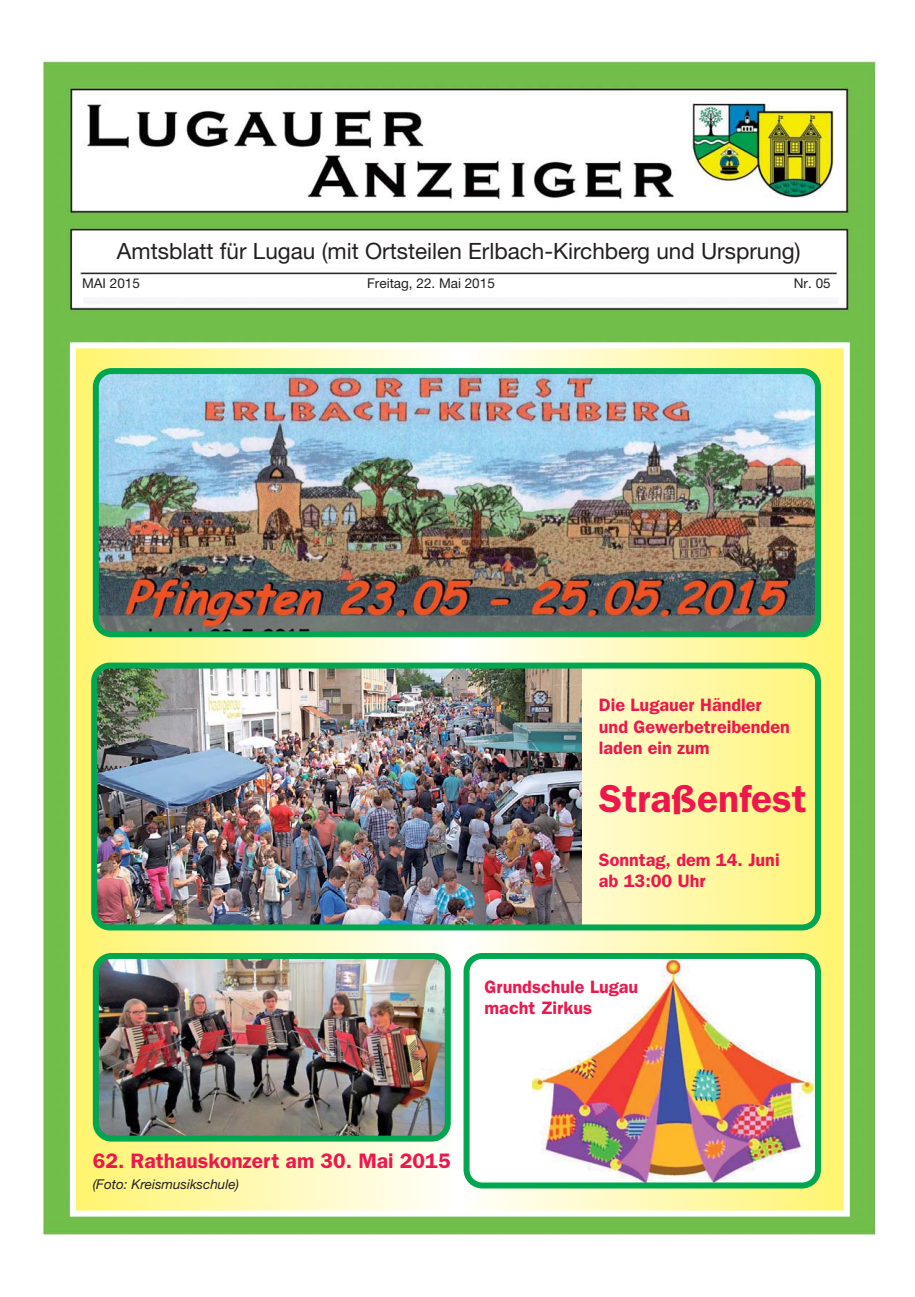
<style>
.page{position:relative;width:915px;height:1297px;background:#fff}
.page>*{position:absolute;margin:0;border:0;box-sizing:border-box;transform-origin:0 0}
.t1{font:600 39px "Franklin Gothic";color:#ed174c}
.t2{font:22.5px "Helvetica Neue";color:#231f20}
.t3{font:600 21px "Franklin Gothic";color:#ed174c}
.t4{font:600 18px/21.6px "Franklin Gothic";color:#ed174c}
.t5{font:13.5px "Helvetica Neue";color:#231f20}
.t6{font:italic 13.5px "Helvetica Neue";color:#231f20}
</style>
<div class="page">
<img style="left:42px;top:60px;width:835px;height:1176px">
<div style="left:82px;top:279px;width:757px;height:18px;background:#fff"></div>
<div style="left:444px;top:347px;width:30px;height:865px;background:#fffef8"></div>
<svg style="left:449px;top:637px;width:21px;height:491px"></svg>
<div style="left:451px;top:347px;width:17px;height:865px;background:#fffffb"></div>
<div style="left:457px;top:347px;width:5px;height:865px;background:#fff"></div>
<div style="left:70px;top:342px;width:779px;height:874px;border:6px solid #fff"></div>
<img style="left:93px;top:368px;width:727px;height:269px">
<img style="left:91px;top:662px;width:729px;height:268px">
<img style="left:93px;top:953px;width:357px;height:189px">
<img style="left:463px;top:953px;width:357px;height:235px">
<p class="t2" style="left:117px;top:243px;width:685px">Amtsblatt für Lugau (mit Ortsteilen Erlbach-Kirchberg und Ursprung)</p>
<p class="t5" style="left:82px;top:279px;width:59px">MAI 2015</p>
<p class="t5" style="left:367px;top:279px;width:129px">Freitag, 22. Mai 2015</p>
<p class="t5" style="left:793px;top:279px;width:38px">Nr. 05</p>
<p class="t4" style="left:598px;top:695px;width:192px">Die Lugauer Händler und Gewerbetreibenden laden ein zum</p>
<h1 class="t1" style="left:598px;top:785px;width:209px">Straßenfest</h1>
<p class="t4" style="left:598px;top:850px;width:182px">Sonntag, dem 14. Juni ab 13:00 Uhr</p>
<p class="t4" style="left:484px;top:977px;width:155px">Grundschule Lugau macht Zirkus</p>
<p class="t3" style="left:93px;top:1154px;width:359px">62. Rathauskonzert am 30. Mai 2015</p>
<p class="t6" style="left:93px;top:1179px;width:148px">(Foto: Kreismusikschule)</p>
</div>
